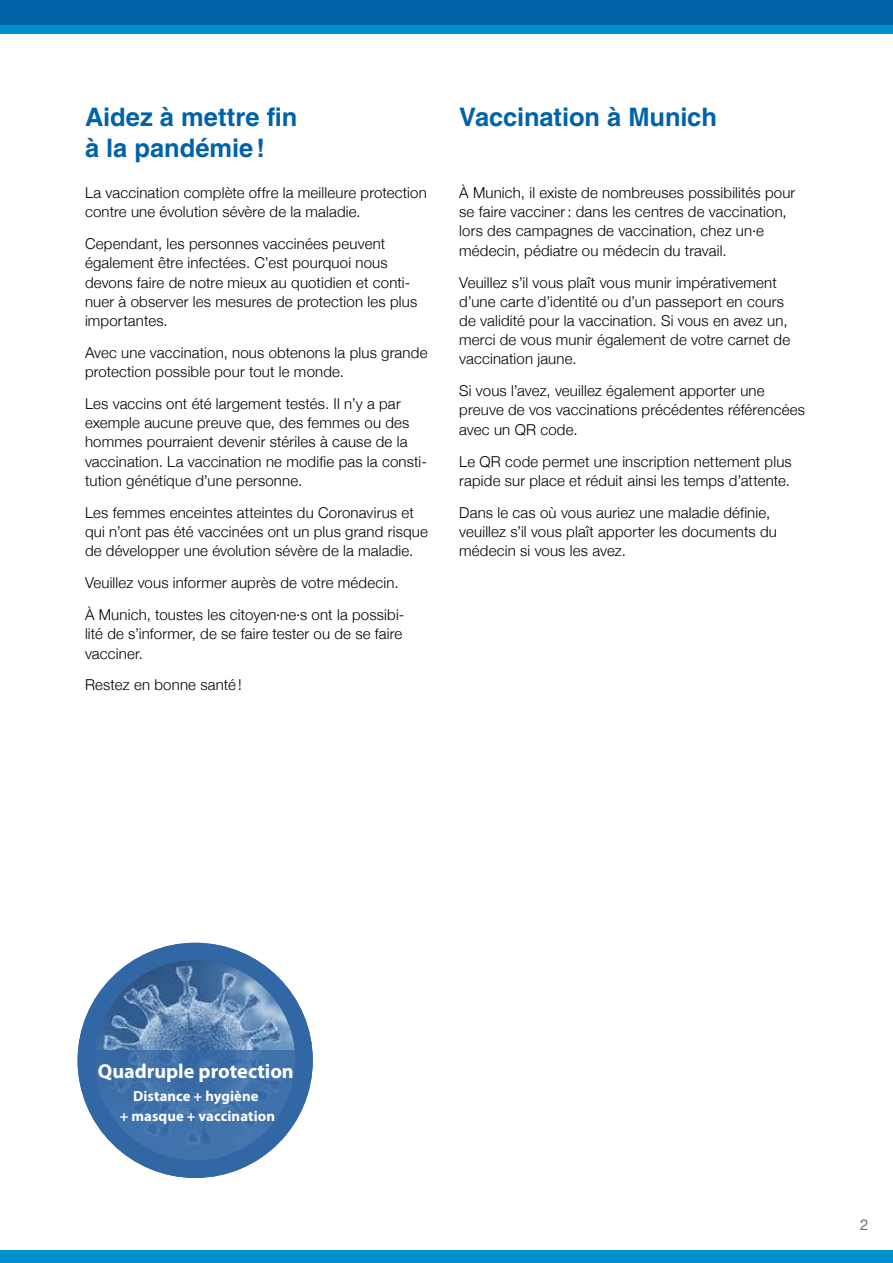
<style>
.page{position:relative;width:893px;height:1263px;background:#fff}
.page>*{position:absolute;margin:0;border:0;box-sizing:border-box;transform-origin:0 0}
.t1{font:700 25.5px/31.5px "Helvetica";letter-spacing:-.005em;color:#0063a8}
.t2{font:700 20.25px "Myriad Pro";color:#fff}
.t3{font:300 15px/19.2px "Helvetica Neue";letter-spacing:.01em;color:#000}
.t4{font:15px "Helvetica Neue";color:#6f6f6e}
.t5{font:700 14.7px/20.2px "Myriad Pro";letter-spacing:.005em;color:#fff;text-align:center}
</style>
<div class="page">
<div style="left:0;top:0;width:893px;height:26px;background:#0063a8"></div>
<div style="left:0;top:1250px;width:893px;height:13px;background:#008ecd"></div>
<div style="left:0;top:26px;width:893px;height:8px;background:#008ecd"></div>
<img style="left:86px;top:951px;width:218px;height:218px;border-radius:109px">
<svg style="left:86px;top:1051px;width:217px;height:114px;background:#527eb2"></svg>
<div style="left:78px;top:943px;width:235px;height:235px;border:17px solid #3267a5;border-radius:50%"></div>
<h1 class="t1" style="left:85px;top:101px;width:214px">Aidez à mettre fin à la pandémie!</h1>
<p class="t3" style="left:85px;top:182px;width:343px">La vaccination complète offre la meilleure protection contre une évolution sévère de la maladie.</p>
<p class="t3" style="left:85px;top:233px;width:334px">Cependant, les personnes vaccinées peuvent également être infectées. C’est pourquoi nous devons faire de notre mieux au quotidien et conti&shy;nuer à observer les mesures de protection les plus importantes.</p>
<p class="t3" style="left:85px;top:342px;width:344px">Avec une vaccination, nous obtenons la plus grande protection possible pour tout le monde.</p>
<p class="t3" style="left:85px;top:393px;width:343px">Les vaccins ont été largement testés. Il n’y a par exemple aucune preuve que, des femmes ou des hommes pourraient devenir stériles à cause de la vaccination. La vaccination ne modifie pas la consti&shy;tution génétique d’une personne.</p>
<p class="t3" style="left:85px;top:502px;width:344px">Les femmes enceintes atteintes du Coronavirus et qui n’ont pas été vaccinées ont un plus grand risque de développer une évolution sévère de la maladie.</p>
<p class="t3" style="left:85px;top:566px;width:321px;line-height:32px">Veuillez vous informer auprès de votre médecin.<br>À Munich, toustes les citoyen·ne·s ont la possibi-</p>
<p class="t3" style="left:85px;top:623px;width:319px">lité de s’informer, de se faire tester ou de se faire vacciner.</p>
<p class="t3" style="left:85px;top:674px;width:158px">Restez en bonne santé !</p>
<h1 class="t1" style="left:459px;top:101px;width:259px">Vaccination à Munich</h1>
<p class="t3" style="left:459px;top:182px;width:338px">À Munich, il existe de nombreuses possibilités pour se faire vacciner: dans les centres de vaccination, lors des campagnes de vaccination, chez un·e médecin, pédiatre ou médecin du travail.</p>
<p class="t3" style="left:459px;top:271px;width:332px">Veuillez s’il vous plaît vous munir impérativement d’une carte d’identité ou d’un passeport en cours de validité pour la vaccination. Si vous en avez un, merci de vous munir également de votre carnet de vaccination jaune.</p>
<p class="t3" style="left:459px;top:380px;width:347px">Si vous l’avez, veuillez également apporter une preuve de vos vaccinations précédentes référencées avec un QR code.</p>
<p class="t3" style="left:459px;top:451px;width:334px">Le QR code permet une inscription nettement plus rapide sur place et réduit ainsi les temps d’attente.</p>
<p class="t3" style="left:459px;top:502px;width:319px">Dans le cas où vous auriez une maladie définie, veuillez s’il vous plaît apporter les documents du médecin si vous les avez.</p>
<h2 class="t2" style="left:98px;top:1060px;width:197px">Quadruple protection</h2>
<p class="t5" style="left:120px;top:1086px;width:157px">Distance + hygiène<br>+ masque + vaccination</p>
<p class="t4" style="left:860px;top:1216px;width:10px">2</p>
</div>
